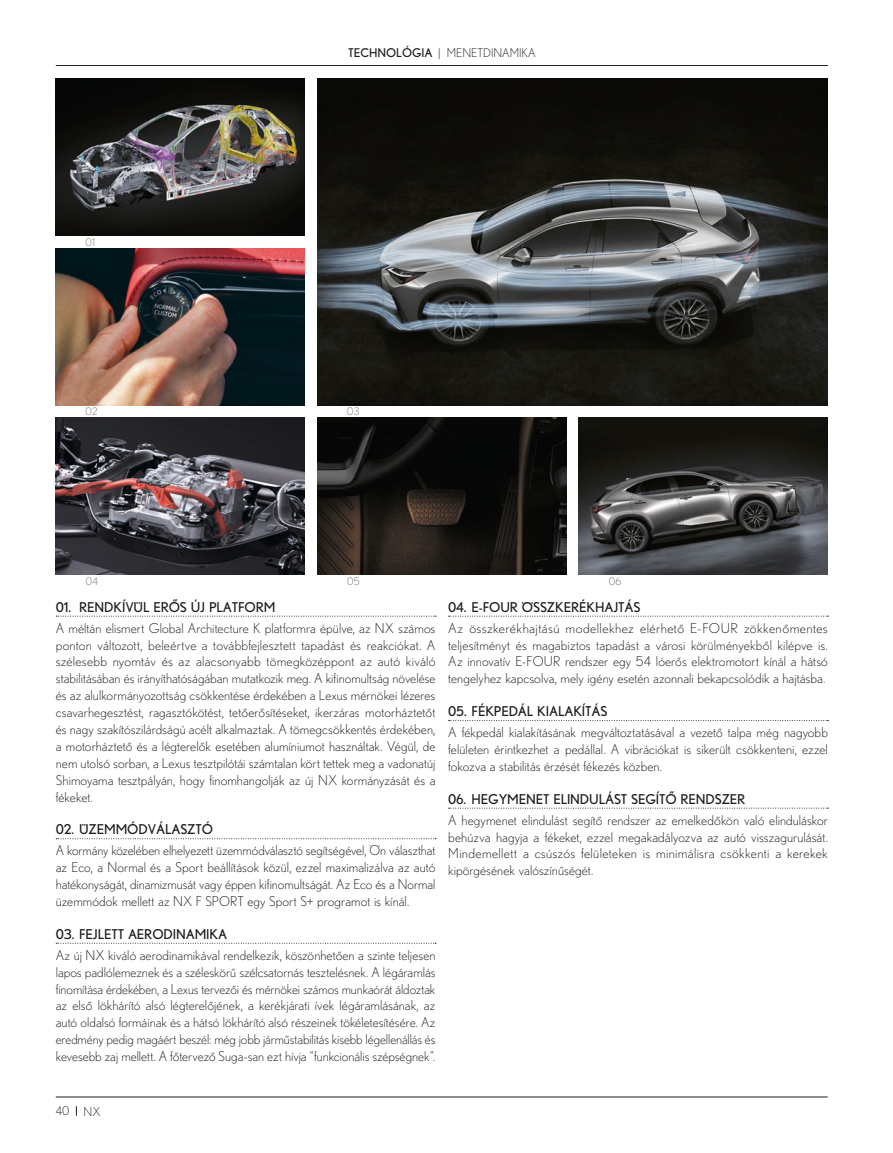
<style>
.page{position:relative;width:893px;height:1153px;background:#fff}
.page>*{position:absolute;margin:0;border:0;box-sizing:border-box;transform-origin:0 0}
.t1{font:13.5px/16.8px "Nobel CE Light";letter-spacing:.005em;color:#1d1d1b;text-align:justify}
.t2{font:13.5px "Nobel CE";letter-spacing:-.01em;color:#1d1d1b}
.t3{font:12px "Nobel CE Light";color:#1d1d1b}
.t4{font:10.5px "Nobel CE Light";letter-spacing:.02em;color:#70706f}
.s1{font-family:"Nobel CE"}
</style>
<div class="page">
<hr style="left:56px;top:1096px;width:772px;height:1px;background:#1d1d1b">
<img style="left:56px;top:78px;width:249px;height:157px">
<img style="left:317px;top:78px;width:511px;height:327px">
<img style="left:56px;top:248px;width:249px;height:157px">
<img style="left:56px;top:418px;width:249px;height:157px">
<img style="left:317px;top:418px;width:249px;height:157px">
<img style="left:579px;top:418px;width:249px;height:157px">
<hr style="left:56px;top:65px;width:772px;height:1px;background:#1d1d1b">
<svg style="left:56px;top:615px;width:380px;height:1px"></svg>
<svg style="left:56px;top:838px;width:380px;height:1px"></svg>
<svg style="left:56px;top:942px;width:380px;height:1px"></svg>
<svg style="left:449px;top:615px;width:379px;height:1px"></svg>
<svg style="left:449px;top:720px;width:379px;height:1px"></svg>
<svg style="left:449px;top:807px;width:379px;height:1px"></svg>
<p class="t4" style="left:86px;top:236px;width:11px">01</p>
<p class="t4" style="left:86px;top:405px;width:13px">02</p>
<p class="t3" style="left:348px;top:45px;width:189px"><span class="s1">TECHNOLÓGIA</span> | MENETDINAMIKA</p>
<p class="t4" style="left:347px;top:405px;width:14px">03</p>
<p class="t4" style="left:86px;top:575px;width:14px">04</p>
<p class="t4" style="left:347px;top:575px;width:14px">05</p>
<p class="t4" style="left:609px;top:575px;width:14px">06</p>
<p class="t2" style="left:56px;top:598px;width:221px">01. RENDKÍVÜL ERŐS ÚJ PLATFORM</p>
<p class="t1" style="left:56px;top:620px;width:381px">A méltán elismert Global Architecture K platformra épülve, az NX számos ponton változott, beleértve a továbbfejlesztett tapadást és reakciókat. A szélesebb nyomtáv és az alacsonyabb tömegközéppont az autó kiváló stabilitásában és irányíthatóságában mutatkozik meg. A kifinomultság növelése és az alulkormányozottság csökkentése érdekében a Lexus mérnökei lézeres csavarhegesztést, ragasztókötést, tetőerősítéseket, ikerzáras motorháztetőt és nagy szakítószilárdságú acélt alkalmaztak. A tömegcsökkentés érdekében, a motorháztető és a légterelők esetében alumíniumot használtak. Végül, de nem utolsó sorban, a Lexus tesztpilótái számtalan kört tettek meg a vadonatúj Shimoyama tesztpályán, hogy finomhangolják az új NX kormányzását és a fékeket.</p>
<p class="t2" style="left:56px;top:820px;width:159px">02. ÜZEMMÓDVÁLASZTÓ</p>
<p class="t1" style="left:56px;top:842px;width:381px">A kormány közelében elhelyezett üzemmódválasztó segítségével, Ön választhat az Eco, a Normal és a Sport beállítások közül, ezzel maximalizálva az autó hatékonyságát, dinamizmusát vagy éppen kifinomultságát. Az Eco és a Normal üzemmódok mellett az NX F SPORT egy Sport S+ programot is kínál.</p>
<p class="t2" style="left:56px;top:925px;width:173px">03. FEJLETT AERODINAMIKA</p>
<p class="t1" style="left:56px;top:947px;width:381px">Az új NX kiváló aerodinamikával rendelkezik, köszönhetően a szinte teljesen lapos padlólemeznek és a széleskörű szélcsatornás tesztelésnek. A légáramlás finomítása érdekében, a Lexus tervezői és mérnökei számos munkaórát áldoztak az első lökhárító alsó légterelőjének, a kerékjárati ívek légáramlásának, az autó oldalsó formáinak és a hátsó lökhárító alsó részeinek tökéletesítésére. Az eredmény pedig magáért beszél: még jobb járműstabilitás kisebb légellenállás és kevesebb zaj mellett. A főtervező Suga-san ezt hívja “funkcionális szépségnek”.</p>
<p class="t2" style="left:448px;top:598px;width:194px">04. E-FOUR ÖSSZKERÉKHAJTÁS</p>
<p class="t1" style="left:448px;top:620px;width:381px">Az összkerékhajtású modellekhez elérhető E-FOUR zökkenőmentes teljesítményt és magabiztos tapadást a városi körülményekből kilépve is.<br>Az innovatív E-FOUR rendszer egy 54 lóerős elektromotort kínál a hátsó tengelyhez kapcsolva, mely igény esetén azonnali bekapcsolódik a hajtásba.</p>
<p class="t2" style="left:448px;top:702px;width:161px">05. FÉKPEDÁL KIALAKÍTÁS</p>
<p class="t1" style="left:448px;top:724px;width:381px">A fékpedál kialakításának megváltoztatásával a vezető talpa még nagyobb felületen érintkezhet a pedállal. A vibrációkat is sikerült csökkenteni, ezzel fokozva a stabilitás érzését fékezés közben.</p>
<p class="t2" style="left:448px;top:790px;width:299px">06. HEGYMENET ELINDULÁST SEGÍTŐ RENDSZER</p>
<p class="t1" style="left:448px;top:812px;width:381px">A hegymenet elindulást segítő rendszer az emelkedőkön való elinduláskor behúzva hagyja a fékeket, ezzel megakadályozva az autó visszagurulását.<br>Mindemellett a csúszós felületeken is minimálisra csökkenti a kerekek kipörgésének valószínűségét.</p>
<p class="t3" style="left:56px;top:1103px;width:46px">40 NX</p>
</div>
